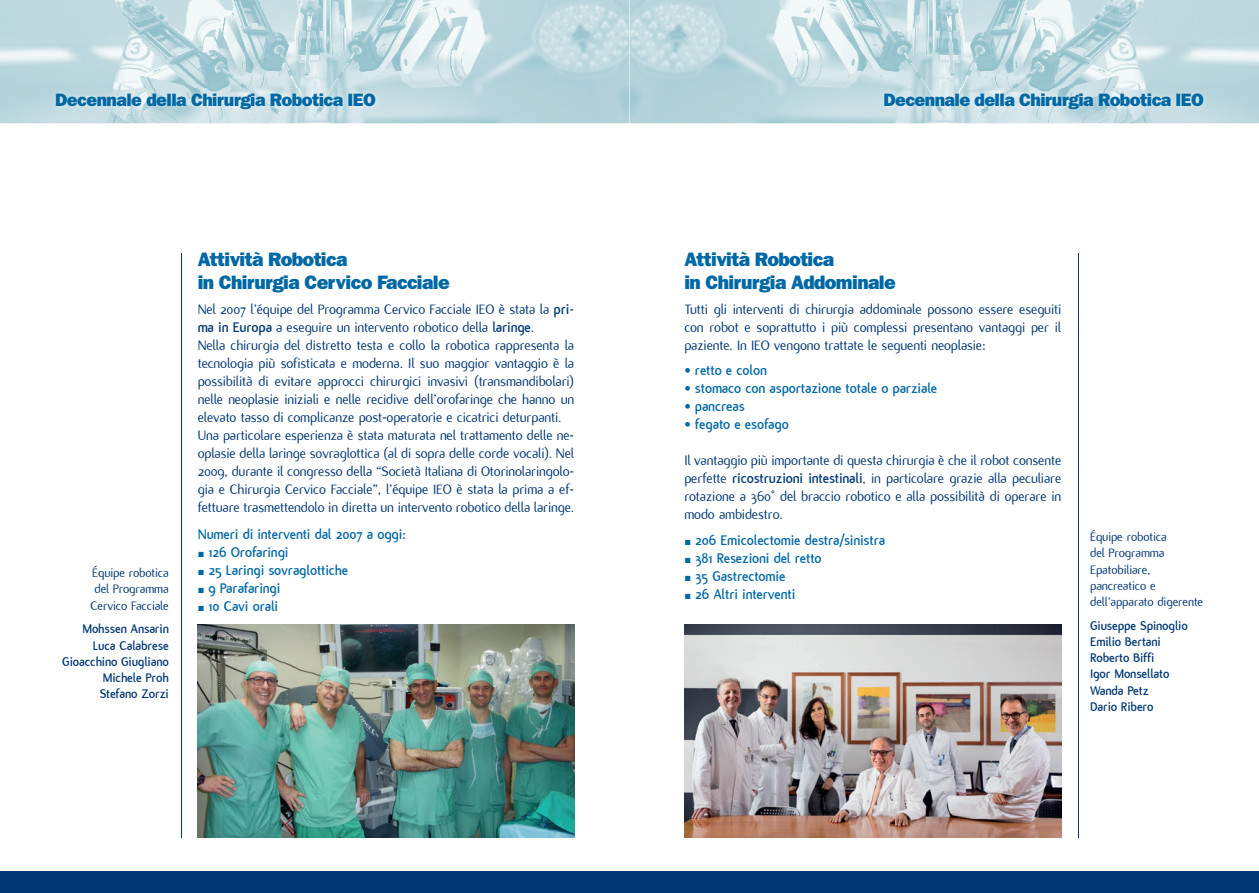
<style>
.page{position:relative;width:1259px;height:893px;background:#fff}
.page>*{position:absolute;margin:0;border:0;box-sizing:border-box;transform-origin:0 0}
.t1{font:19.5px/22.5px "ITC Franklin Gothic Std Hvy";letter-spacing:-.03em;color:#0068a5}
.t2{font:18px "ITC Franklin Gothic Std Hvy";letter-spacing:-.03em;color:#0068a5}
.t3{font:15px/18px "Flux";letter-spacing:-.01em;color:#013874;text-align:justify}
.t4{font:700 15px "Flux";letter-spacing:-.01em;color:#0068a5}
.t5{font:700 13.5px/16.2px "Flux";letter-spacing:-.01em;color:#013874}
.t6{font:13.5px/16.2px "Flux";letter-spacing:-.01em;color:#013874}
.s1{font-weight:700}
</style>
<div class="page">
<img style="left:0;top:0;width:629px;height:123px">
<svg style="left:629px;top:0;width:630px;height:123px;background:#c2dbe0"></svg>
<div style="left:0;top:872px;width:1259px;height:21px;background:#013874"></div>
<img style="left:51px;top:89px;width:329px;height:24px">
<img style="left:879px;top:89px;width:328px;height:24px">
<hr style="left:1078px;top:253px;width:1px;height:585px;background:#013874">
<hr style="left:181px;top:253px;width:1px;height:585px;background:#013874">
<img style="left:685px;top:624px;width:376px;height:214px">
<img style="left:198px;top:624px;width:376px;height:214px">
<p class="t2" style="left:55px;top:89px;width:322px">Decennale della Chirurgia Robotica IEO</p>
<p class="t2" style="left:883px;top:89px;width:322px">Decennale della Chirurgia Robotica IEO</p>
<p class="t6" style="left:90px;top:565px;width:80px;text-align:justify">Équipe robotica del Programma Cervico Facciale</p>
<p class="t5" style="left:62px;top:621px;width:108px;text-align:right">Mohssen Ansarin<br>Luca Calabrese<br>Gioacchino Giugliano<br>Michele Proh<br>Stefano Zorzi</p>
<h1 class="t1" style="left:198px;top:248px;width:254px">Attività Robotica<br>in Chirurgia Cervico Facciale</h1>
<p class="t3" style="left:198px;top:300px;width:378px;text-align:left">Nel 2007 l’équipe del Programma Cervico Facciale IEO è stata la <span class="s1">pri&shy;ma in Europa</span> a eseguire un intervento robotico della <span class="s1">laringe</span>.<br>Nella chirurgia del distretto testa e collo la robotica rappresenta la tecnologia più sofisticata e moderna. Il suo maggior vantaggio è la possibilità di evitare approcci chirurgici invasivi (transmandibolari) nelle neoplasie iniziali e nelle recidive dell’orofaringe che hanno un elevato tasso di complicanze post-operatorie e cicatrici deturpanti.<br>Una particolare esperienza è stata maturata nel trattamento delle ne&shy;oplasie della laringe sovraglottica (al di sopra delle corde vocali). Nel 2009, durante il congresso della “Società Italiana di Otorinolaringolo&shy;gia e Chirurgia Cervico Facciale”, l’équipe IEO è stata la prima a ef&shy;fettuare trasmettendolo in diretta un intervento robotico della laringe.</p>
<p class="t4" style="left:198px;top:526px;width:210px">Numeri di interventi dal 2007 a oggi:</p>
<p class="t4" style="left:198px;top:544px;width:92px">▪ 126 Orofaringi</p>
<p class="t4" style="left:198px;top:562px;width:152px">▪ 25 Laringi sovraglottiche</p>
<p class="t4" style="left:198px;top:580px;width:84px">▪ 9 Parafaringi</p>
<p class="t4" style="left:198px;top:598px;width:82px">▪ 10 Cavi orali</p>
<h1 class="t1" style="left:684px;top:248px;width:213px">Attività Robotica<br>in Chirurgia Addominale</h1>
<p class="t3" style="left:684px;top:300px;width:378px">Tutti gli interventi di chirurgia addominale possono essere eseguiti con robot e soprattutto i più complessi presentano vantaggi per il paziente. In IEO vengono trattate le seguenti neoplasie:</p>
<p class="t4" style="left:684px;top:362px;width:84px">• retto e colon</p>
<p class="t4" style="left:684px;top:380px;width:254px">• stomaco con asportazione totale o parziale</p>
<p class="t4" style="left:684px;top:398px;width:62px">• pancreas</p>
<p class="t4" style="left:684px;top:416px;width:106px">• fegato e esofago</p>
<p class="t3" style="left:684px;top:452px;width:378px">Il vantaggio più importante di questa chirurgia è che il robot consente perfette <span class="s1">ricostruzioni intestinali</span>, in particolare grazie alla peculiare rotazione a 360° del braccio robotico e alla possibilità di operare in modo ambidestro.</p>
<p class="t4" style="left:684px;top:532px;width:202px">▪ 206 Emicolectomie destra/sinistra</p>
<p class="t4" style="left:684px;top:550px;width:139px">▪ 381 Resezioni del retto</p>
<p class="t4" style="left:684px;top:568px;width:103px">▪ 35 Gastrectomie</p>
<p class="t4" style="left:684px;top:586px;width:112px">▪ 26 Altri interventi</p>
<p class="t6" style="left:1090px;top:529px;width:115px">Équipe robotica<br>del Programma<br>Epatobiliare, pancreatico e dell’apparato digerente</p>
<p class="t5" style="left:1090px;top:617px;width:99px">Giuseppe Spinoglio<br>Emilio Bertani<br>Roberto Biffi<br>Igor Monsellato<br>Wanda Petz<br>Dario Ribero</p>
</div>
